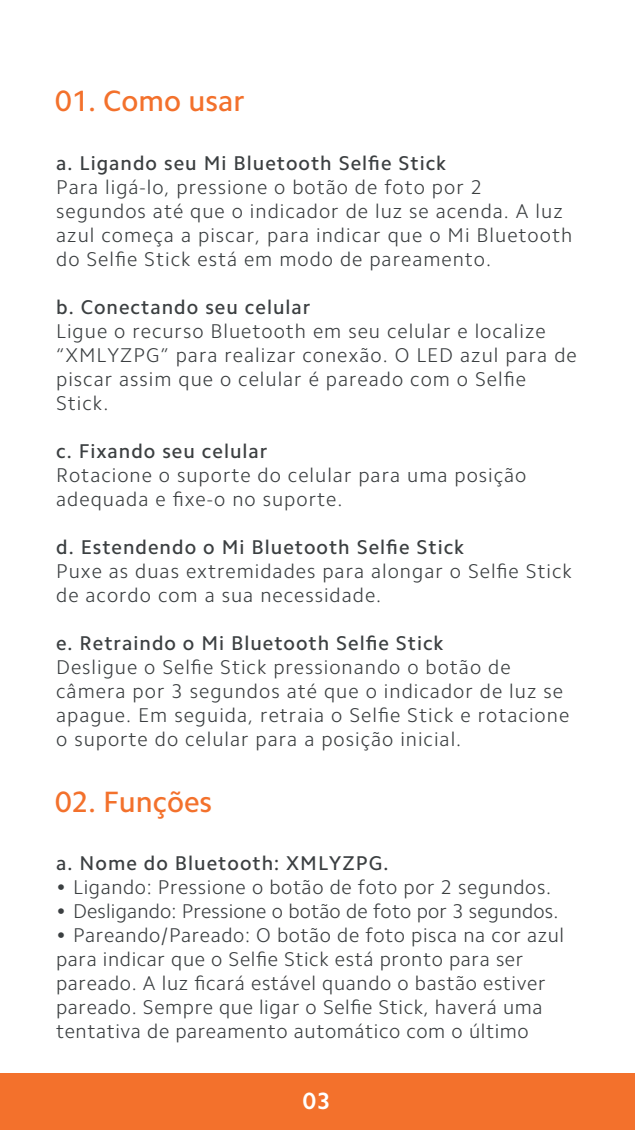
<style>
.page{position:relative;width:635px;height:1130px;background:#fff}
.page>*{position:absolute;margin:0;border:0;box-sizing:border-box;transform-origin:0 0}
.t1{font:500 29.6px "Camphor Pro";color:#f3712c}
.t2{font:700 23.6px "Camphor Pro";color:#fff}
.t3{font:300 20px/24px "Camphor Pro";letter-spacing:.05em;color:#3b3f41}
.t4{font:300 20px/24px "Camphor Pro";letter-spacing:.03em;color:#3b3f41}
.t5{font:500 20px "Camphor Pro";letter-spacing:.05em;color:#3b3f41}
.t6{font:300 20px "Camphor Pro";letter-spacing:.01em;color:#3b3f41}
</style>
<div class="page">
<div style="left:0;top:1073px;width:635px;height:56px;background:#f3712c"></div>
<h1 class="t1" style="left:55px;top:83px;width:191px">01. Como usar</h1>
<p class="t5" style="left:56px;top:151px;width:392px">a. Ligando seu Mi Bluetooth Selfie Stick</p>
<p class="t3" style="left:56px;top:175px;width:518px">Para ligá-lo, pressione o botão de foto por 2 segundos até que o indicador de luz se acenda. A luz azul começa a piscar, para indicar que o Mi Bluetooth do Selfie Stick está em modo de pareamento.</p>
<p class="t5" style="left:56px;top:295px;width:256px">b. Conectando seu celular</p>
<p class="t3" style="left:56px;top:319px;width:522px">Ligue o recurso Bluetooth em seu celular e localize “XMLYZPG” para realizar conexão. O LED azul para de piscar assim que o celular é pareado com o Selfie Stick.</p>
<p class="t5" style="left:56px;top:439px;width:213px">c. Fixando seu celular</p>
<p class="t3" style="left:56px;top:463px;width:472px">Rotacione o suporte do celular para uma posição adequada e fixe-o no suporte.</p>
<p class="t5" style="left:56px;top:535px;width:410px">d. Estendendo o Mi Bluetooth Selfie Stick</p>
<p class="t3" style="left:56px;top:559px;width:517px">Puxe as duas extremidades para alongar o Selfie Stick de acordo com a sua necessidade.</p>
<p class="t5" style="left:56px;top:631px;width:389px">e. Retraindo o Mi Bluetooth Selfie Stick</p>
<p class="t3" style="left:56px;top:655px;width:515px">Desligue o Selfie Stick pressionando o botão de câmera por 3 segundos até que o indicador de luz se apague. Em seguida, retraia o Selfie Stick e rotacione o suporte do celular para a posição inicial.</p>
<h1 class="t1" style="left:55px;top:784px;width:158px">02. Funções</h1>
<p class="t5" style="left:56px;top:851px;width:334px">a. Nome do Bluetooth: XMLYZPG.</p>
<p class="t4" style="left:56px;top:874px;width:496px">• Ligando: Pressione o botão de foto por 2 segundos.</p>
<p class="t6" style="left:56px;top:899px;width:505px">• Desligando: Pressione o botão de foto por 3 segundos.</p>
<p class="t4" style="left:56px;top:922px;width:510px">• Pareando/Pareado: O botão de foto pisca na cor azul para indicar que o Selfie Stick está pronto para ser pareado. A luz ficará estável quando o bastão estiver pareado. Sempre que ligar o Selfie Stick, haverá uma tentativa de pareamento automático com o último</p>
<p class="t2" style="left:303px;top:1087px;width:29px">03</p>
</div>
